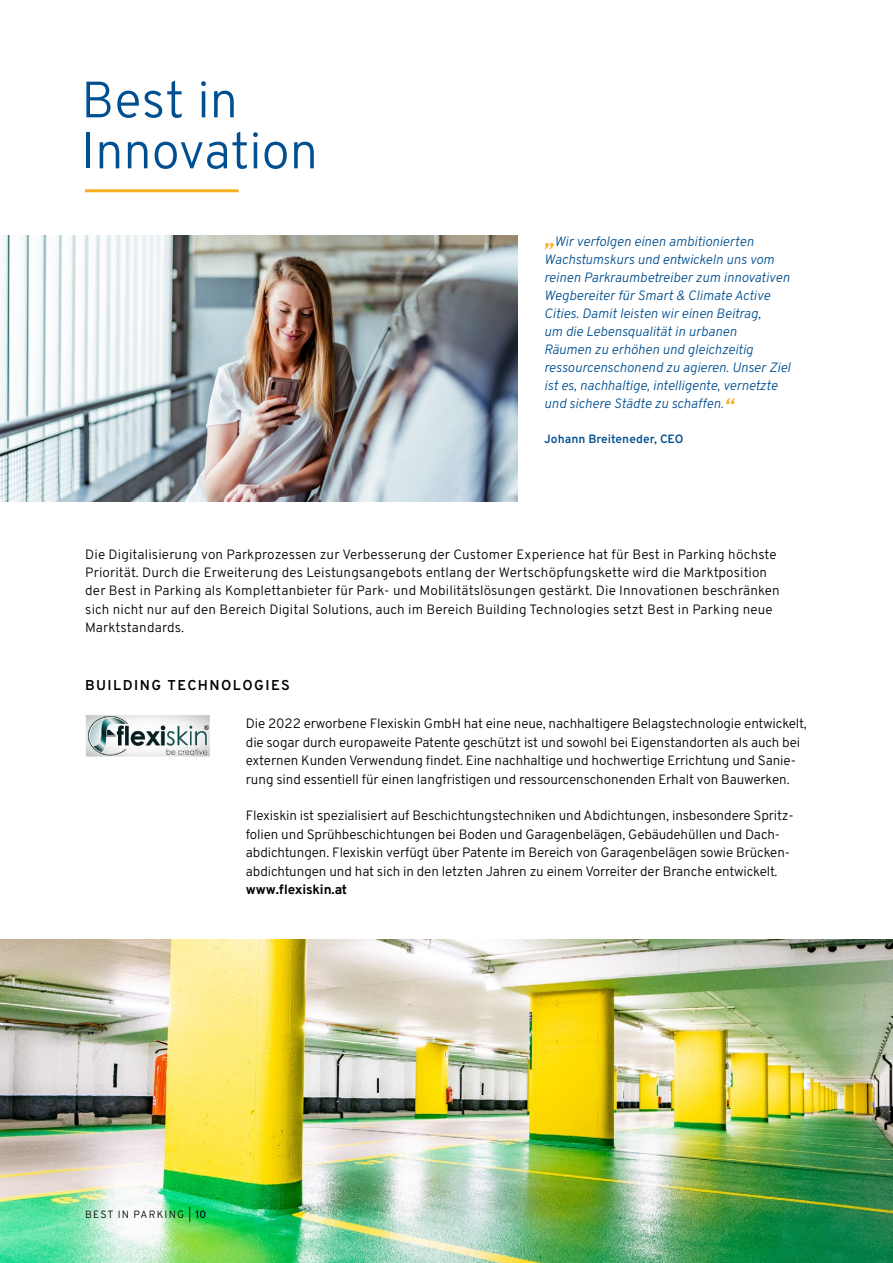
<style>
.page{position:relative;width:893px;height:1263px;background:#fff}
.page>*{position:absolute;margin:0;border:0;box-sizing:border-box;transform-origin:0 0}
.t1{font:300 51px/51px "Overpass";letter-spacing:-.005em;color:#004f91}
.t2{font:600 14.25px "Overpass";letter-spacing:.1em;color:#000}
.t3{font:300 13.5px/18.5px "Overpass";letter-spacing:-.005em;color:#000}
.t4{font:italic 13.5px/18px "Overpass";color:#004f91}
.t5{font:700 13.5px "Overpass";letter-spacing:-.01em;color:#000}
.t6{font:600 12px "Overpass";color:#004f91}
.t7{font:300 10.5px "Overpass";letter-spacing:.11em;color:#000}
.s1{font-weight:600;font-size:22.5px;color:#f8af23}
.s2{font-weight:500}
</style>
<div class="page">
<img style="left:0;top:235px;width:517px;height:267px">
<hr style="left:85px;top:189px;width:154px;height:3px;background:#f8af23">
<img style="left:86px;top:715px;width:124px;height:42px">
<img style="left:0;top:940px;width:893px;height:323px">
<h1 class="t1" style="left:81px;top:72px;width:238px">Best in<br>Innovation</h1>
<p class="t4" style="left:544px;top:232px;width:248px"><span class="s1">„</span>Wir verfolgen einen ambitionierten Wachstumskurs und entwickeln uns vom reinen Parkraumbetreiber zum innovativen Wegbereiter für Smart &amp; Climate Active Cities. Damit leisten wir einen Beitrag,<br>um die Lebensqualität in urbanen<br>Räumen zu erhöhen und gleichzeitig ressourcenschonend zu agieren. Unser Ziel ist es, nachhaltige, intelligente, vernetzte und sichere Städte zu schaffen.<span class="s1">“</span></p>
<p class="t6" style="left:544px;top:429px;width:141px">Johann Breiteneder, CEO</p>
<p class="t3" style="left:85px;top:544px;width:696px">Die Digitalisierung von Parkprozessen zur Verbesserung der Customer Experience hat für Best in Parking höchste Priorität. Durch die Erweiterung des Leistungsangebots entlang der Wertschöpfungskette wird die Marktposition der Best in Parking als Komplettanbieter für Park- und Mobilitätslösungen gestärkt. Die Innovationen beschränken sich nicht nur auf den Bereich Digital Solutions, auch im Bereich Building Technologies setzt Best in Parking neue Marktstandards.</p>
<p class="t2" style="left:85px;top:673px;width:206px">BUILDING TECHNOLOGIES</p>
<p class="t3" style="left:246px;top:714px;width:562px">Die 2022 erworbene Flexiskin GmbH hat eine neue, nachhaltigere Belagstechnologie entwickelt, die sogar durch europaweite Patente geschützt ist und sowohl bei Eigenstandorten als auch bei externen Kunden Verwendung findet. Eine nachhaltige und hochwertige Errichtung und Sanie&shy;rung sind essentiell für einen langfristigen und ressourcenschonenden Erhalt von Bauwerken.</p>
<p class="t3" style="left:246px;top:806px;width:549px">Flexiskin ist spezialisiert auf Beschichtungstechniken und Abdichtungen, insbesondere Spritz&shy;folien und Sprühbeschichtungen bei Boden und Garagenbelägen, Gebäudehüllen und Dach&shy;abdichtungen. Flexiskin verfügt über Patente im Bereich von Garagenbelägen sowie Brücken&shy;abdichtungen und hat sich in den letzten Jahren zu einem Vorreiter der Branche entwickelt.</p>
<p class="t5" style="left:246px;top:879px;width:103px">www.flexiskin.at</p>
<p class="t7" style="left:85px;top:1206px;width:123px">BEST IN PARKING | <span class="s2">10</span></p>
</div>
